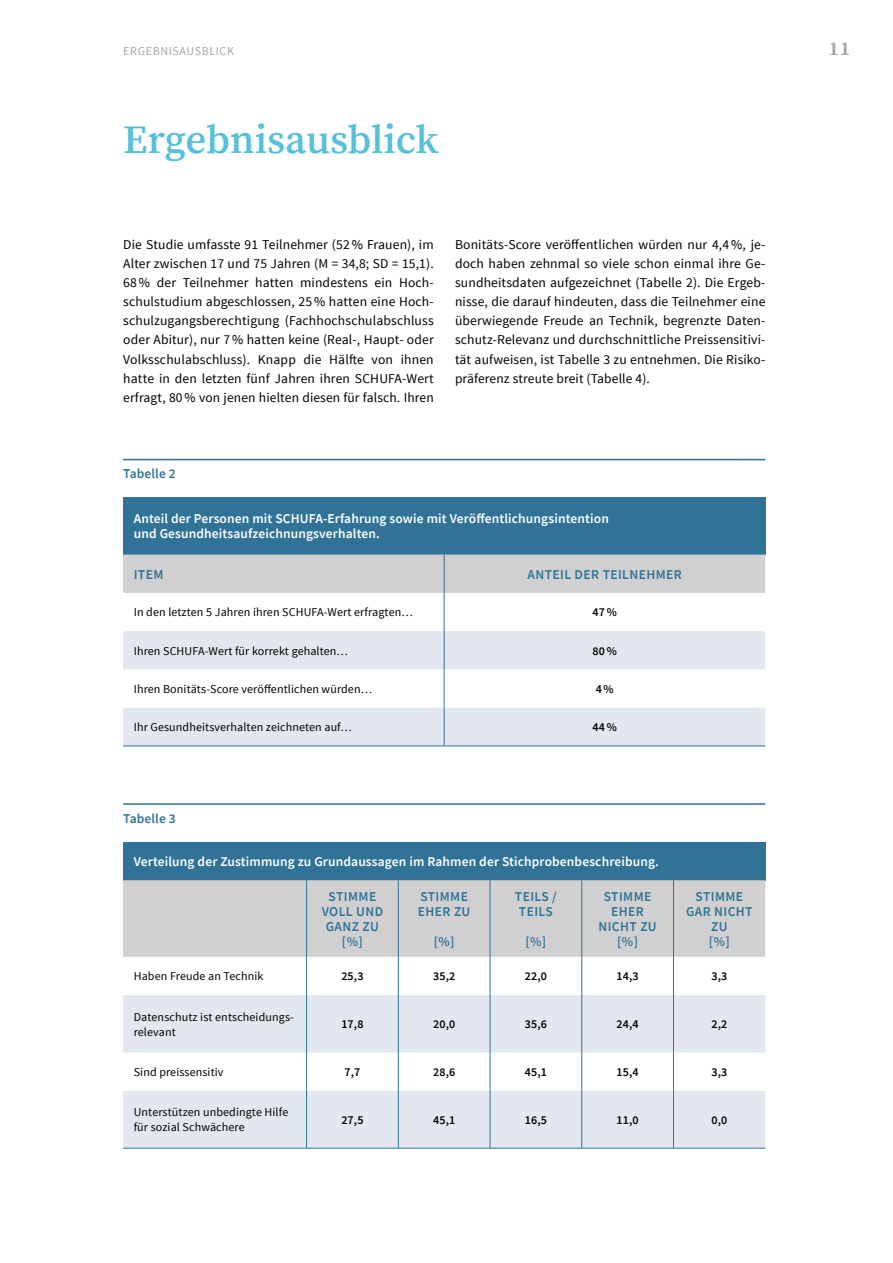
<style>
.page{position:relative;width:893px;height:1263px;background:#fff}
.page>*{position:absolute;margin:0;border:0;box-sizing:border-box;transform-origin:0 0}
.t1{font:600 40.5px "Source Serif Pro";letter-spacing:-.005em;color:#57c1da}
.t2{font:700 19.5px "Source Serif Pro";color:#a5a4a4}
.Copy{font:13.5px/19.2px "Source Sans Pro";letter-spacing:.01em;color:#000;text-align:justify}
.Tab_-_Head{font:600 13.5px/15px "Source Sans Pro";letter-spacing:.01em;color:#fff}
.Tab_-_Sub_zen{font:600 13.5px/15px "Source Sans Pro";letter-spacing:.03em;color:#307397;text-align:center}
.Grafik_Head{font:600 13.5px "Source Sans Pro";letter-spacing:.01em;color:#307397}
.Tab_-_Copy{font:12px/15px "Source Sans Pro";letter-spacing:.01em;color:#000}
.Tab_-_Copy_zen{font:600 12px "Source Sans Pro";letter-spacing:.01em;color:#000}
.t3{font:12px "Source Sans Pro";color:#a5a4a4}
</style>
<div class="page">
<hr style="left:123px;top:459px;width:642px;height:1px;background:#307397">
<div style="left:123px;top:497px;width:642px;height:58px;background:#307397"></div>
<div style="left:123px;top:555px;width:642px;height:38px;background:#d1d0d0"></div>
<svg style="left:123px;top:631px;width:642px;height:114px;fill:#e3e7ef"></svg>
<hr style="left:444px;top:555px;width:1px;height:38px;background:#307397">
<hr style="left:444px;top:669px;width:1px;height:39px;background:#307397">
<hr style="left:444px;top:708px;width:1px;height:37px;background:#307397">
<hr style="left:444px;top:631px;width:1px;height:38px;background:#307397">
<hr style="left:444px;top:593px;width:1px;height:38px;background:#307397">
<hr style="left:123px;top:745px;width:321px;height:1px;background:#307397">
<hr style="left:444px;top:745px;width:321px;height:1px;background:#307397">
<hr style="left:123px;top:803px;width:642px;height:2px;background:#307397">
<div style="left:123px;top:842px;width:642px;height:38px;background:#307397"></div>
<div style="left:123px;top:880px;width:642px;height:77px;background:#d1d0d0"></div>
<svg style="left:123px;top:995px;width:642px;height:153px;fill:#e3e7ef"></svg>
<hr style="left:306px;top:880px;width:1px;height:77px;background:#307397">
<hr style="left:306px;top:995px;width:1px;height:57px;background:#307397">
<hr style="left:306px;top:1052px;width:1px;height:39px;background:#307397">
<hr style="left:306px;top:1091px;width:1px;height:57px;background:#307397">
<hr style="left:306px;top:957px;width:1px;height:38px;background:#307397">
<hr style="left:123px;top:1148px;width:184px;height:1px;background:#307397">
<hr style="left:307px;top:1148px;width:91px;height:1px;background:#307397">
<hr style="left:398px;top:1148px;width:92px;height:1px;background:#307397">
<hr style="left:490px;top:1148px;width:92px;height:1px;background:#307397">
<hr style="left:582px;top:1148px;width:91px;height:1px;background:#307397">
<hr style="left:673px;top:1148px;width:92px;height:1px;background:#307397">
<hr style="left:398px;top:880px;width:1px;height:77px;background:#307397">
<hr style="left:490px;top:880px;width:1px;height:77px;background:#307397">
<hr style="left:581px;top:880px;width:1px;height:77px;background:#307397">
<hr style="left:673px;top:880px;width:1px;height:77px;background:#307397">
<hr style="left:398px;top:995px;width:1px;height:57px;background:#307397">
<hr style="left:490px;top:995px;width:1px;height:57px;background:#307397">
<hr style="left:581px;top:995px;width:1px;height:57px;background:#307397">
<hr style="left:673px;top:995px;width:1px;height:57px;background:#307397">
<hr style="left:398px;top:1091px;width:1px;height:57px;background:#307397">
<hr style="left:490px;top:1091px;width:1px;height:57px;background:#307397">
<hr style="left:581px;top:1091px;width:1px;height:57px;background:#307397">
<hr style="left:673px;top:1091px;width:1px;height:57px;background:#307397">
<hr style="left:398px;top:957px;width:1px;height:38px;background:#307397">
<hr style="left:490px;top:957px;width:1px;height:38px;background:#307397">
<hr style="left:581px;top:957px;width:1px;height:38px;background:#307397">
<hr style="left:673px;top:957px;width:1px;height:38px;background:#307397">
<hr style="left:398px;top:1052px;width:1px;height:39px;background:#307397">
<hr style="left:490px;top:1052px;width:1px;height:39px;background:#307397">
<hr style="left:581px;top:1052px;width:1px;height:39px;background:#307397">
<hr style="left:673px;top:1052px;width:1px;height:39px;background:#307397">
<p class="t3" style="left:123px;top:44px;width:15px">Ergebnisausblick</p>
<h2 class="t2" style="left:829px;top:37px;width:23px">11</h2>
<h1 class="t1" style="left:123px;top:116px;width:317px">Ergebnisausblick</h1>
<p class="Copy" style="left:123px;top:235px;width:312px">Die Studie umfasste 91 Teilnehmer (52 % Frauen), im Alter zwischen 17 und 75 Jahren (M = 34,8; SD = 15,1).<br>68 % der Teilnehmer hatten mindestens ein Hoch&shy;schulstudium abgeschlossen, 25 % hatten eine Hoch&shy;schulzugangsberechtigung (Fachhochschulabschluss oder Abitur), nur 7 % hatten keine (Real-, Haupt- oder Volksschulabschluss). Knapp die Hälfte von ihnen hatte in den letzten fünf Jahren ihren SCHUFA-Wert erfragt, 80 % von jenen hielten diesen für falsch. Ihren</p>
<p class="Copy" style="left:455px;top:235px;width:312px">Bonitäts-Score veröffentlichen würden nur 4,4 %, je&shy;doch haben zehnmal so viele schon einmal ihre Ge&shy;sundheitsdaten aufgezeichnet (Tabelle 2). Die Ergeb&shy;nisse, die darauf hindeuten, dass die Teilnehmer eine überwiegende Freude an Technik, begrenzte Daten&shy;schutz-Relevanz und durchschnittliche Preissensitivi&shy;tät aufweisen, ist Tabelle 3 zu entnehmen. Die Risiko&shy;präferenz streute breit (Tabelle 4).</p>
<p class="Grafik_Head" style="left:123px;top:465px;width:54px">Tabelle 2</p>
<h2 class="Tab_-_Head" style="left:134px;top:511px;width:477px">Anteil der Personen mit SCHUFA-Erfahrung sowie mit Veröffentlichungsintention und Gesundheitsaufzeichnungsverhalten.</h2>
<h3 class="Tab_-_Sub_zen" style="left:134px;top:567px;width:31px">ITEM</h3>
<h3 class="Tab_-_Sub_zen" style="left:527px;top:567px;width:156px">ANTEIL DER TEILNEHMER</h3>
<p class="Tab_-_Copy" style="left:134px;top:605px;width:281px">In den letzten 5 Jahren ihren SCHUFA-Wert erfragten…</p>
<p class="Tab_-_Copy_zen" style="left:593px;top:605px;width:26px">47%</p>
<p class="Tab_-_Copy" style="left:134px;top:643px;width:216px">Ihren SCHUFA-Wert für korrekt gehalten…</p>
<p class="Tab_-_Copy_zen" style="left:593px;top:643px;width:26px">80%</p>
<p class="Tab_-_Copy" style="left:134px;top:682px;width:240px">Ihren Bonitäts-Score veröffentlichen würden…</p>
<p class="Tab_-_Copy_zen" style="left:596px;top:681px;width:19px">4%</p>
<p class="Tab_-_Copy" style="left:134px;top:720px;width:219px">Ihr Gesundheitsverhalten zeichneten auf…</p>
<p class="Tab_-_Copy_zen" style="left:593px;top:719px;width:26px">44%</p>
<p class="Grafik_Head" style="left:123px;top:809px;width:54px">Tabelle 3</p>
<h2 class="Tab_-_Head" style="left:134px;top:854px;width:527px">Verteilung der Zustimmung zu Grundaussagen im Rahmen der Stichprobenbeschreibung.</h2>
<h3 class="Tab_-_Sub_zen" style="left:322px;top:889px;width:63px">STIMME<br>VOLL UND<br>GANZ ZU [%]</h3>
<h3 class="Tab_-_Sub_zen" style="left:418px;top:889px;width:54px;text-align:left">STIMME<br>EHER ZU</h3>
<h3 class="Tab_-_Sub_zen" style="left:515px;top:889px;width:44px">TEILS /<br>TEILS</h3>
<h3 class="Tab_-_Sub_zen" style="left:525px;top:934px;width:22px">[%]</h3>
<h3 class="Tab_-_Sub_zen" style="left:598px;top:889px;width:60px">STIMME<br>EHER<br>NICHT ZU [%]</h3>
<h3 class="Tab_-_Sub_zen" style="left:686px;top:889px;width:68px">STIMME<br>GAR NICHT<br>ZU<br>[%]</h3>
<h3 class="Tab_-_Sub_zen" style="left:434px;top:934px;width:22px">[%]</h3>
<p class="Tab_-_Copy" style="left:134px;top:969px;width:131px">Haben Freude an Technik</p>
<p class="Tab_-_Copy_zen" style="left:341px;top:968px;width:24px">25,3</p>
<p class="Tab_-_Copy_zen" style="left:433px;top:968px;width:24px">35,2</p>
<p class="Tab_-_Copy_zen" style="left:525px;top:968px;width:24px">22,0</p>
<p class="Tab_-_Copy_zen" style="left:617px;top:968px;width:24px">14,3</p>
<p class="Tab_-_Copy_zen" style="left:711px;top:968px;width:17px">3,3</p>
<p class="Tab_-_Copy" style="left:134px;top:1009px;width:162px">Datenschutz ist entscheidungs&shy;relevant</p>
<p class="Tab_-_Copy_zen" style="left:341px;top:1016px;width:24px">17,8</p>
<p class="Tab_-_Copy_zen" style="left:433px;top:1016px;width:24px">20,0</p>
<p class="Tab_-_Copy_zen" style="left:525px;top:1016px;width:24px">35,6</p>
<p class="Tab_-_Copy_zen" style="left:617px;top:1016px;width:24px">24,4</p>
<p class="Tab_-_Copy_zen" style="left:711px;top:1016px;width:17px">2,2</p>
<p class="Tab_-_Copy" style="left:134px;top:1065px;width:91px">Sind preissensitiv</p>
<p class="Tab_-_Copy_zen" style="left:344px;top:1064px;width:17px">7,7</p>
<p class="Tab_-_Copy_zen" style="left:433px;top:1064px;width:24px">28,6</p>
<p class="Tab_-_Copy_zen" style="left:525px;top:1064px;width:24px">45,1</p>
<p class="Tab_-_Copy_zen" style="left:617px;top:1064px;width:24px">15,4</p>
<p class="Tab_-_Copy_zen" style="left:711px;top:1064px;width:17px">3,3</p>
<p class="Tab_-_Copy" style="left:134px;top:1105px;width:156px">Unterstützen unbedingte Hilfe für sozial Schwächere</p>
<p class="Tab_-_Copy_zen" style="left:341px;top:1112px;width:24px">27,5</p>
<p class="Tab_-_Copy_zen" style="left:433px;top:1112px;width:24px">45,1</p>
<p class="Tab_-_Copy_zen" style="left:525px;top:1112px;width:24px">16,5</p>
<p class="Tab_-_Copy_zen" style="left:617px;top:1112px;width:24px">11,0</p>
<p class="Tab_-_Copy_zen" style="left:711px;top:1112px;width:17px">0,0</p>
</div>
